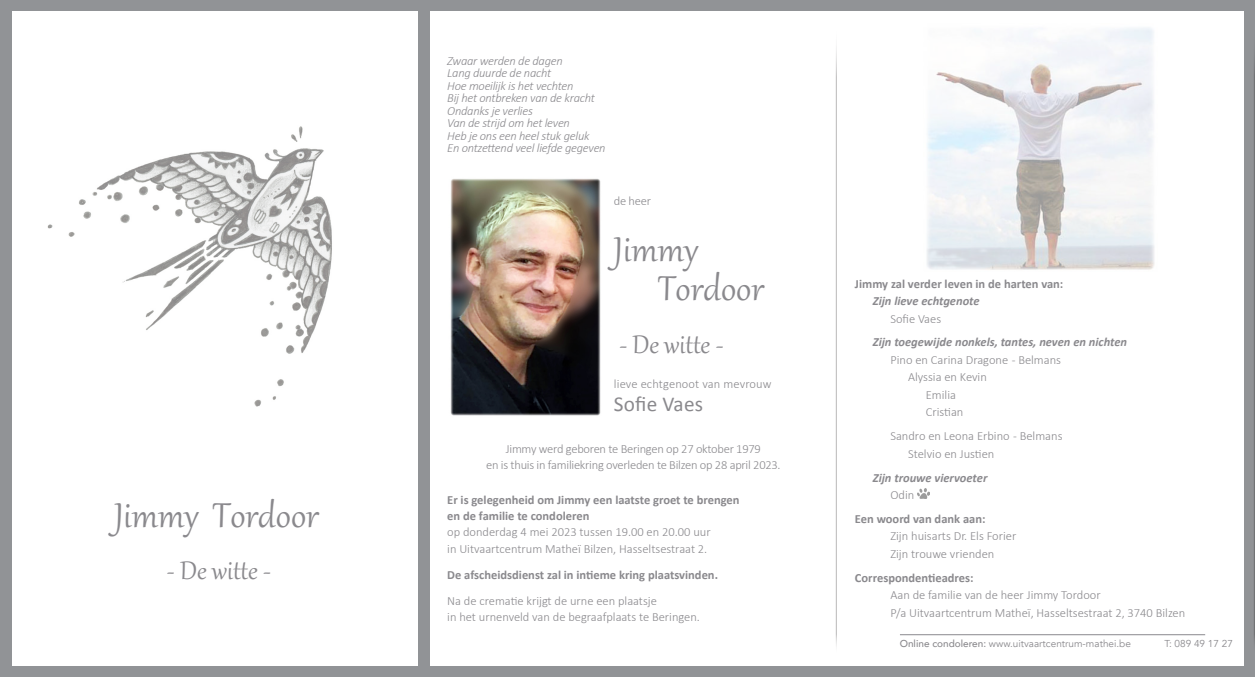
<style>
.page{position:relative;width:1255px;height:677px;background:#fff}
.page>*{position:absolute;margin:0;border:0;box-sizing:border-box;transform-origin:0 0}
.t1{font:42.5px "Gabriola";color:#8a898d}
.t2{font:31.25px "Gabriola";color:#8a898d}
.t3{font:21.25px "Calibri";letter-spacing:.01em;color:#8a898d}
.t4{font:300 12.5px "Calibri";color:#8a898d}
.t5{font:700 12.5px "Calibri";color:#8a898d}
.t6{font:italic 300 12.5px "Calibri";letter-spacing:-.02em;color:#8a898d}
.t7{font:300 12.5px "Calibri";letter-spacing:-.02em;color:#8a898d}
.t8{font:italic 700 12.5px "Calibri";color:#8a898d}
.t9{font:10px "Avenir";color:#8a898d}
.s1{font-weight:500}
</style>
<div class="page">
<img style="left:927px;top:28px;width:228px;height:242px">
<div style="left:1244px;top:0;width:10px;height:677px;background:#919396"></div>
<hr style="left:899px;top:634px;width:306px;height:1px;background:#8a898d">
<div style="left:0;top:0;width:1254px;height:11px;background:#919396"></div>
<div style="left:0;top:0;width:11px;height:677px;background:#919396"></div>
<hr style="left:835px;top:24px;width:1px;height:632px;background:#231f20">
<div style="left:3px;top:667px;width:1251px;height:10px;background:#919396"></div>
<div style="left:1px;top:1px;width:11px;height:676px;background:#919396"></div>
<div style="left:418px;top:0;width:10px;height:676px;background:#919396"></div>
<hr style="left:1253px;top:23px;width:1px;height:632px;background:#231f20">
<div style="left:420px;top:666px;width:834px;height:11px;background:#919396"></div>
<div style="left:419px;top:0;width:10px;height:677px;background:#919396"></div>
<img style="left:450px;top:178px;width:151px;height:238px">
<svg style="left:917px;top:488px;width:12px;height:11px"></svg>
<img style="left:47px;top:126px;width:285px;height:281px">
<p class="t1" style="left:114px;top:487px;width:206px">Jimmy Tordoor</p>
<p class="t2" style="left:167px;top:550px;width:106px">- De witte -</p>
<p class="t6" style="left:447px;top:53px;width:117px">Zwaar werden de dagen</p>
<p class="t6" style="left:447px;top:66px;width:105px">Lang duurde de nacht</p>
<p class="t6" style="left:447px;top:78px;width:128px">Hoe moeilijk is het vechten</p>
<p class="t6" style="left:447px;top:91px;width:149px">Bij het ontbreken van de kracht</p>
<p class="t6" style="left:447px;top:103px;width:87px">Ondanks je verlies</p>
<p class="t6" style="left:447px;top:116px;width:124px">Van de strijd om het leven</p>
<p class="t6" style="left:447px;top:128px;width:144px">Heb je ons een heel stuk geluk</p>
<p class="t6" style="left:447px;top:141px;width:160px">En ontzettend veel liefde gegeven</p>
<p class="t4" style="left:614px;top:193px;width:39px">de heer</p>
<p class="t1" style="left:614px;top:222px;width:86px">Jimmy</p>
<p class="t1" style="left:658px;top:260px;width:107px">Tordoor</p>
<p class="t2" style="left:619px;top:323px;width:106px">- De witte -</p>
<p class="t4" style="left:614px;top:376px;width:159px">lieve echtgenoot van mevrouw</p>
<p class="t3" style="left:614px;top:389px;width:91px">Sofie Vaes</p>
<p class="t7" style="left:506px;top:441px;width:256px">Jimmy werd geboren te Beringen op 27 oktober 1979</p>
<p class="t7" style="left:486px;top:457px;width:296px">en is thuis in familiekring overleden te Bilzen op 28 april 2023.</p>
<p class="t5" style="left:447px;top:491px;width:294px">Er is gelegenheid om Jimmy een laatste groet te brengen</p>
<p class="t5" style="left:447px;top:507px;width:144px">en de familie te condoleren</p>
<p class="t4" style="left:447px;top:524px;width:265px">op donderdag 4 mei 2023 tussen 19.00 en 20.00 uur</p>
<p class="t4" style="left:447px;top:541px;width:261px">in Uitvaartcentrum Matheï Bilzen, Hasseltsestraat 2.</p>
<p class="t5" style="left:447px;top:566px;width:272px">De afscheidsdienst zal in intieme kring plaatsvinden.</p>
<p class="t4" style="left:447px;top:593px;width:211px">Na de crematie krijgt de urne een plaatsje</p>
<p class="t4" style="left:447px;top:609px;width:254px">in het urnenveld van de begraafplaats te Beringen.</p>
<p class="t5" style="left:855px;top:275px;width:210px">Jimmy zal verder leven in de harten van:</p>
<p class="t8" style="left:872px;top:292px;width:108px">Zijn lieve echtgenote</p>
<p class="t4" style="left:890px;top:311px;width:52px">Sofie Vaes</p>
<p class="t8" style="left:872px;top:333px;width:256px">Zijn toegewijde nonkels, tantes, neven en nichten</p>
<p class="t4" style="left:890px;top:352px;width:172px">Pino en Carina Dragone - Belmans</p>
<p class="t4" style="left:908px;top:369px;width:80px">Alyssia en Kevin</p>
<p class="t4" style="left:925px;top:387px;width:32px">Emilia</p>
<p class="t4" style="left:925px;top:404px;width:39px">Cristian</p>
<p class="t4" style="left:890px;top:428px;width:174px">Sandro en Leona Erbino - Belmans</p>
<p class="t4" style="left:908px;top:446px;width:88px">Stelvio en Justien</p>
<p class="t8" style="left:872px;top:468px;width:116px">Zijn trouwe viervoeter</p>
<p class="t4" style="left:890px;top:487px;width:25px">Odin</p>
<p class="t5" style="left:855px;top:510px;width:132px">Een woord van dank aan:</p>
<p class="t4" style="left:890px;top:528px;width:127px">Zijn huisarts Dr. Els Forier</p>
<p class="t4" style="left:890px;top:546px;width:105px">Zijn trouwe vrienden</p>
<p class="t5" style="left:855px;top:568px;width:120px">Correspondentieadres:</p>
<p class="t4" style="left:890px;top:587px;width:212px">Aan de familie van de heer Jimmy Tordoor</p>
<p class="t4" style="left:890px;top:604px;width:296px">P/a Uitvaartcentrum Matheï, Hasseltsestraat 2, 3740 Bilzen</p>
<p class="t9" style="left:899px;top:637px;width:233px"><span class="s1">Online condoleren:</span> www.uitvaartcentrum-mathei.be</p>
<p class="t9" style="left:1164px;top:637px;width:70px">T: 089 49 17 27</p>
</div>
